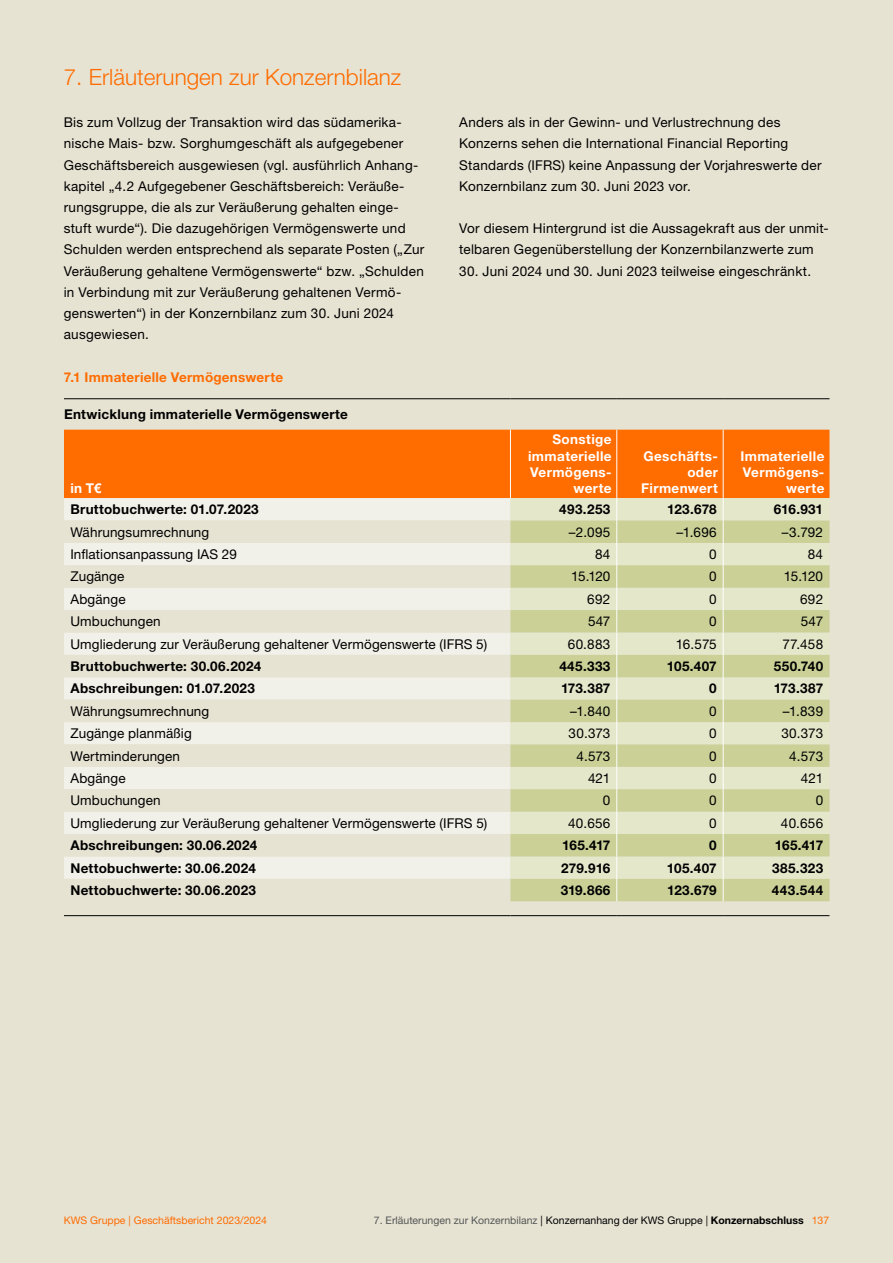
<style>
.page{position:relative;width:893px;height:1263px;background:#e6e3d3}
.page>*{position:absolute;margin:0;border:0;box-sizing:border-box;transform-origin:0 0}
.t1{font:300 22.5px "Helvetica Neue LT Std";color:#ff6c00}
.t2{font:13.5px/21.1px "Helvetica Neue LT Std";letter-spacing:.02em;color:#000}
.t3{font:700 13.5px "Helvetica Neue LT Std";letter-spacing:.02em;color:#000}
.t4{font:700 13.5px/16.2px "Helvetica Neue LT Std";letter-spacing:.03em;color:#fff;text-align:right}
.t5{font:700 13.5px "Helvetica Neue LT Std";letter-spacing:.02em;color:#ff6c00}
.t6{font:10.5px "Helvetica Neue LT Std";color:#555756}
.t7{font:10.5px "Helvetica Neue LT Std";color:#ff6c00}
.s1{color:#000}
.s2{font-weight:700;color:#000}
.s3{color:#ff6c00}
</style>
<div class="page">
<div style="left:64px;top:430px;width:765px;height:68px;background:#ff6c00"></div>
<div style="left:64px;top:498px;width:446px;height:22px;background:#f2f1e9"></div>
<svg style="left:64px;top:543px;width:446px;height:336px;fill:#f2f1e9"></svg>
<svg style="left:510px;top:520px;width:319px;height:381px;fill:#ccd19a"></svg>
<hr style="left:64px;top:398px;width:446px;height:1px;background:#000">
<hr style="left:510px;top:398px;width:107px;height:1px;background:#000">
<hr style="left:617px;top:398px;width:106px;height:1px;background:#000">
<hr style="left:723px;top:398px;width:106px;height:1px;background:#000">
<hr style="left:510px;top:430px;width:1px;height:68px;background:#fff">
<hr style="left:616px;top:430px;width:1px;height:68px;background:#fff">
<hr style="left:723px;top:430px;width:1px;height:68px;background:#fff">
<hr style="left:64px;top:915px;width:446px;height:1px;background:#000">
<hr style="left:510px;top:915px;width:107px;height:1px;background:#000">
<hr style="left:617px;top:915px;width:106px;height:1px;background:#000">
<hr style="left:723px;top:915px;width:106px;height:1px;background:#000">
<svg style="left:616px;top:498px;width:1px;height:403px"></svg>
<svg style="left:723px;top:498px;width:1px;height:403px"></svg>
<h1 class="t1" style="left:64px;top:63px;width:339px">7. Erläuterungen zur Konzernbilanz</h1>
<p class="t2" style="left:64px;top:112px;width:362px">Bis zum Vollzug der Transaktion wird das südamerika&shy;nische Mais- bzw. Sorghumgeschäft als aufgegebener Geschäftsbereich ausgewiesen (vgl. ausführlich Anhang&shy;kapitel „4.2 Aufgegebener Geschäftsbereich: Veräuße&shy;rungsgruppe, die als zur Veräußerung gehalten einge&shy;stuft wurde“). Die dazugehörigen Vermögenswerte und Schulden werden entsprechend als separate Posten („Zur Veräußerung gehaltene Vermögenswerte“ bzw. „Schulden in Verbindung mit zur Veräußerung gehaltenen Vermö&shy;genswerten“) in der Konzernbilanz zum 30. Juni 2024 ausgewiesen.</p>
<p class="t5" style="left:64px;top:368px;width:221px">7.1 Immaterielle Vermögenswerte</p>
<p class="t3" style="left:64px;top:406px;width:285px">Entwicklung immaterielle Vermögenswerte</p>
<p class="t4" style="left:70px;top:480px;width:32px">in T€</p>
<p class="t2" style="left:459px;top:112px;width:364px">Anders als in der Gewinn- und Verlustrechnung des Konzerns sehen die International Financial Reporting Standards (IFRS) keine Anpassung der Vorjahreswerte der Konzernbilanz zum 30. Juni 2023 vor.</p>
<p class="t2" style="left:459px;top:218px;width:371px">Vor diesem Hintergrund ist die Aussagekraft aus der unmit&shy;telbaren Gegenüberstellung der Konzernbilanzwerte zum</p>
<p class="t2" style="left:459px;top:260px;width:353px">30. Juni 2024 und 30. Juni 2023 teilweise eingeschränkt.</p>
<p class="t4" style="left:528px;top:431px;width:85px">Sonstige immaterielle<br>Vermögens&shy;werte</p>
<p class="t4" style="left:641px;top:447px;width:78px">Geschäfts&shy;oder<br>Firmenwert</p>
<p class="t4" style="left:740px;top:447px;width:86px">Immaterielle<br>Vermögens&shy;werte</p>
<p class="t3" style="left:70px;top:501px;width:190px">Bruttobuchwerte: 01.07.2023</p>
<p class="t3" style="left:559px;top:501px;width:53px">493.253</p>
<p class="t3" style="left:667px;top:501px;width:51px">123.678</p>
<p class="t3" style="left:774px;top:501px;width:51px">616.931</p>
<p class="t2" style="left:70px;top:521px;width:140px">Währungsumrechnung</p>
<p class="t2" style="left:569px;top:521px;width:43px">–2.095</p>
<p class="t2" style="left:676px;top:521px;width:42px">–1.696</p>
<p class="t2" style="left:782px;top:521px;width:43px">–3.792</p>
<p class="t2" style="left:70px;top:543px;width:168px">Inflationsanpassung IAS 29</p>
<p class="t2" style="left:595px;top:543px;width:17px">84</p>
<p class="t2" style="left:709px;top:543px;width:9px">0</p>
<p class="t2" style="left:808px;top:543px;width:17px">84</p>
<p class="t2" style="left:70px;top:566px;width:55px">Zugänge</p>
<p class="t2" style="left:571px;top:566px;width:41px">15.120</p>
<p class="t2" style="left:709px;top:566px;width:9px">0</p>
<p class="t2" style="left:784px;top:566px;width:41px">15.120</p>
<p class="t2" style="left:70px;top:588px;width:57px">Abgänge</p>
<p class="t2" style="left:587px;top:588px;width:25px">692</p>
<p class="t2" style="left:709px;top:588px;width:9px">0</p>
<p class="t2" style="left:800px;top:588px;width:25px">692</p>
<p class="t2" style="left:70px;top:610px;width:92px">Umbuchungen</p>
<p class="t2" style="left:588px;top:610px;width:24px">547</p>
<p class="t2" style="left:709px;top:610px;width:9px">0</p>
<p class="t2" style="left:801px;top:610px;width:24px">547</p>
<p class="t2" style="left:70px;top:633px;width:418px">Umgliederung zur Veräußerung gehaltener Vermögenswerte (IFRS 5)</p>
<p class="t2" style="left:568px;top:633px;width:44px">60.883</p>
<p class="t2" style="left:676px;top:633px;width:43px">16.575</p>
<p class="t2" style="left:782px;top:633px;width:42px">77.458</p>
<p class="t3" style="left:70px;top:658px;width:192px">Bruttobuchwerte: 30.06.2024</p>
<p class="t3" style="left:559px;top:658px;width:53px">445.333</p>
<p class="t3" style="left:667px;top:658px;width:51px">105.407</p>
<p class="t3" style="left:774px;top:658px;width:51px">550.740</p>
<p class="t3" style="left:70px;top:680px;width:186px">Abschreibungen: 01.07.2023</p>
<p class="t3" style="left:561px;top:680px;width:51px">173.387</p>
<p class="t3" style="left:709px;top:680px;width:9px">0</p>
<p class="t3" style="left:774px;top:680px;width:51px">173.387</p>
<p class="t2" style="left:70px;top:700px;width:140px">Währungsumrechnung</p>
<p class="t2" style="left:570px;top:700px;width:42px">–1.840</p>
<p class="t2" style="left:709px;top:700px;width:9px">0</p>
<p class="t2" style="left:783px;top:700px;width:42px">–1.839</p>
<p class="t2" style="left:70px;top:722px;width:123px">Zugänge planmäßig</p>
<p class="t2" style="left:569px;top:722px;width:43px">30.373</p>
<p class="t2" style="left:709px;top:722px;width:9px">0</p>
<p class="t2" style="left:781px;top:722px;width:43px">30.373</p>
<p class="t2" style="left:70px;top:745px;width:111px">Wertminderungen</p>
<p class="t2" style="left:576px;top:745px;width:35px">4.573</p>
<p class="t2" style="left:709px;top:745px;width:9px">0</p>
<p class="t2" style="left:789px;top:745px;width:35px">4.573</p>
<p class="t2" style="left:70px;top:767px;width:57px">Abgänge</p>
<p class="t2" style="left:588px;top:767px;width:24px">421</p>
<p class="t2" style="left:709px;top:767px;width:9px">0</p>
<p class="t2" style="left:801px;top:767px;width:24px">421</p>
<p class="t2" style="left:70px;top:790px;width:92px">Umbuchungen</p>
<p class="t2" style="left:603px;top:790px;width:9px">0</p>
<p class="t2" style="left:709px;top:790px;width:9px">0</p>
<p class="t2" style="left:816px;top:790px;width:9px">0</p>
<p class="t2" style="left:70px;top:812px;width:418px">Umgliederung zur Veräußerung gehaltener Vermögenswerte (IFRS 5)</p>
<p class="t2" style="left:568px;top:812px;width:44px">40.656</p>
<p class="t2" style="left:709px;top:812px;width:9px">0</p>
<p class="t2" style="left:781px;top:812px;width:44px">40.656</p>
<p class="t3" style="left:70px;top:837px;width:188px">Abschreibungen: 30.06.2024</p>
<p class="t3" style="left:562px;top:837px;width:50px">165.417</p>
<p class="t3" style="left:709px;top:837px;width:9px">0</p>
<p class="t3" style="left:775px;top:837px;width:50px">165.417</p>
<p class="t3" style="left:70px;top:859px;width:187px">Nettobuchwerte: 30.06.2024</p>
<p class="t3" style="left:561px;top:859px;width:51px">279.916</p>
<p class="t3" style="left:667px;top:859px;width:51px">105.407</p>
<p class="t3" style="left:772px;top:859px;width:52px">385.323</p>
<p class="t3" style="left:70px;top:882px;width:187px">Nettobuchwerte: 30.06.2023</p>
<p class="t3" style="left:561px;top:882px;width:51px">319.866</p>
<p class="t3" style="left:667px;top:882px;width:51px">123.679</p>
<p class="t3" style="left:772px;top:882px;width:53px">443.544</p>
<p class="t7" style="left:64px;top:1214px;width:205px">KWS Gruppe | Geschäftsbericht 2023/2024</p>
<p class="t6" style="left:374px;top:1214px;width:457px">7. Erläuterungen zur Konzernbilanz <span class="s1">| Konzernanhang der KWS Gruppe |</span> <span class="s2">Konzernabschluss</span> <span class="s3">137</span></p>
</div>
